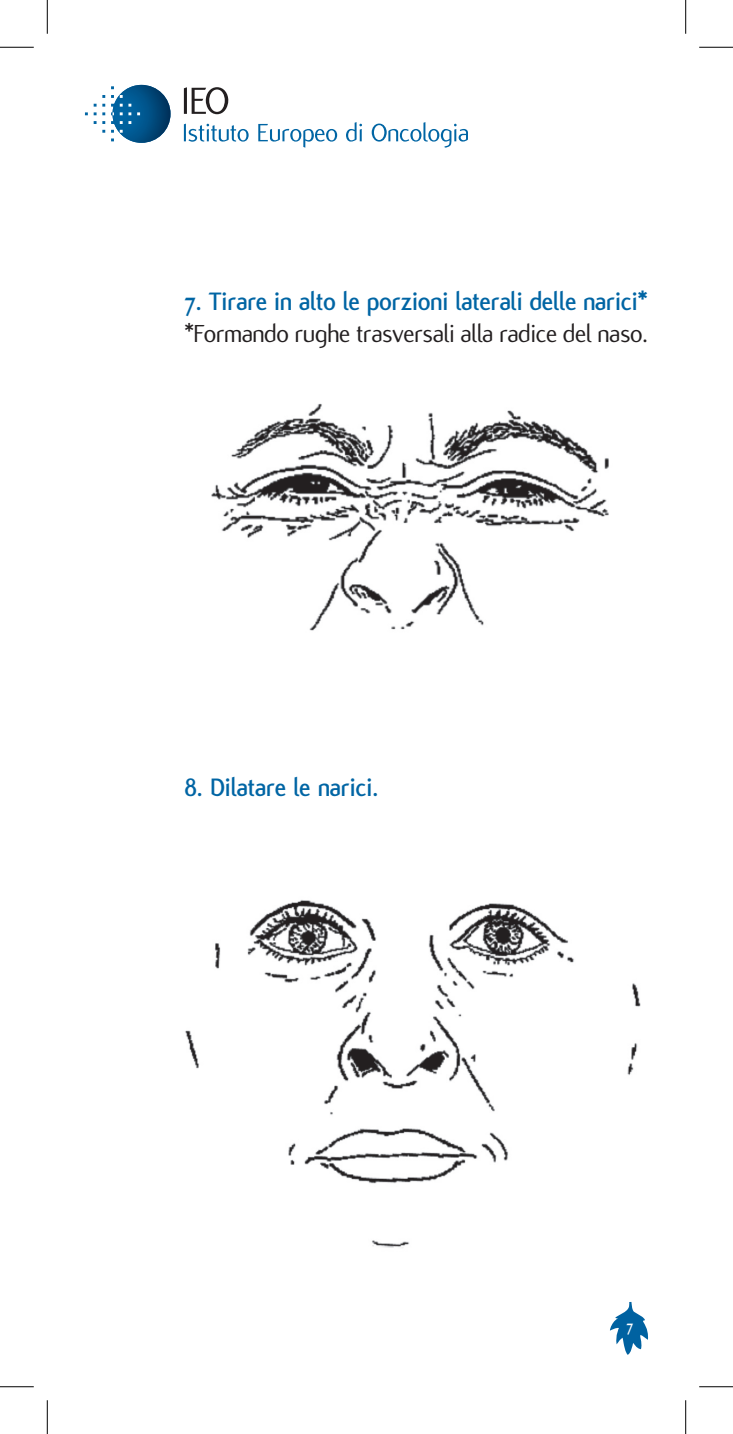
<style>
.page{position:relative;width:733px;height:1434px;background:#fff}
.page>*{position:absolute;margin:0;border:0;box-sizing:border-box;transform-origin:0 0}
.t1{font:700 27px "Flux";letter-spacing:-.02em;color:#0065a4}
.t2{font:27px "Flux";letter-spacing:-.02em;color:#231f20}
.t3{font:700 16.2px "Flux";color:#fff}
</style>
<div class="page">
<svg style="left:85px;top:85px;width:85px;height:58px"></svg>
<svg style="left:184px;top:87px;width:44px;height:27px"></svg>
<svg style="left:184px;top:124px;width:64px;height:18px"></svg>
<svg style="left:258px;top:124px;width:79px;height:24px"></svg>
<svg style="left:346px;top:122px;width:16px;height:20px"></svg>
<svg style="left:371px;top:122px;width:97px;height:26px"></svg>
<svg style="left:610px;top:1302px;width:37px;height:53px"></svg>
<img style="left:211px;top:403px;width:398px;height:228px">
<img style="left:185px;top:900px;width:456px;height:348px">
<hr style="left:0;top:47px;width:34px;height:1px;background:#000">
<hr style="left:699px;top:47px;width:33px;height:1px;background:#000">
<hr style="left:0;top:1386px;width:34px;height:1px;background:#000">
<hr style="left:699px;top:1386px;width:33px;height:1px;background:#000">
<hr style="left:47px;top:0;width:1px;height:34px;background:#000">
<hr style="left:47px;top:1400px;width:1px;height:34px;background:#000">
<hr style="left:685px;top:0;width:1px;height:34px;background:#000">
<hr style="left:685px;top:1400px;width:1px;height:34px;background:#000">
<p class="t1" style="left:184px;top:286px;width:464px">7. Tirare in alto le porzioni laterali delle narici*</p>
<p class="t2" style="left:184px;top:319px;width:465px">*Formando rughe trasversali alla radice del naso.</p>
<p class="t1" style="left:184px;top:772px;width:195px">8. Dilatare le narici.</p>
<p class="t3" style="left:626px;top:1316px;width:8px">7</p>
</div>
